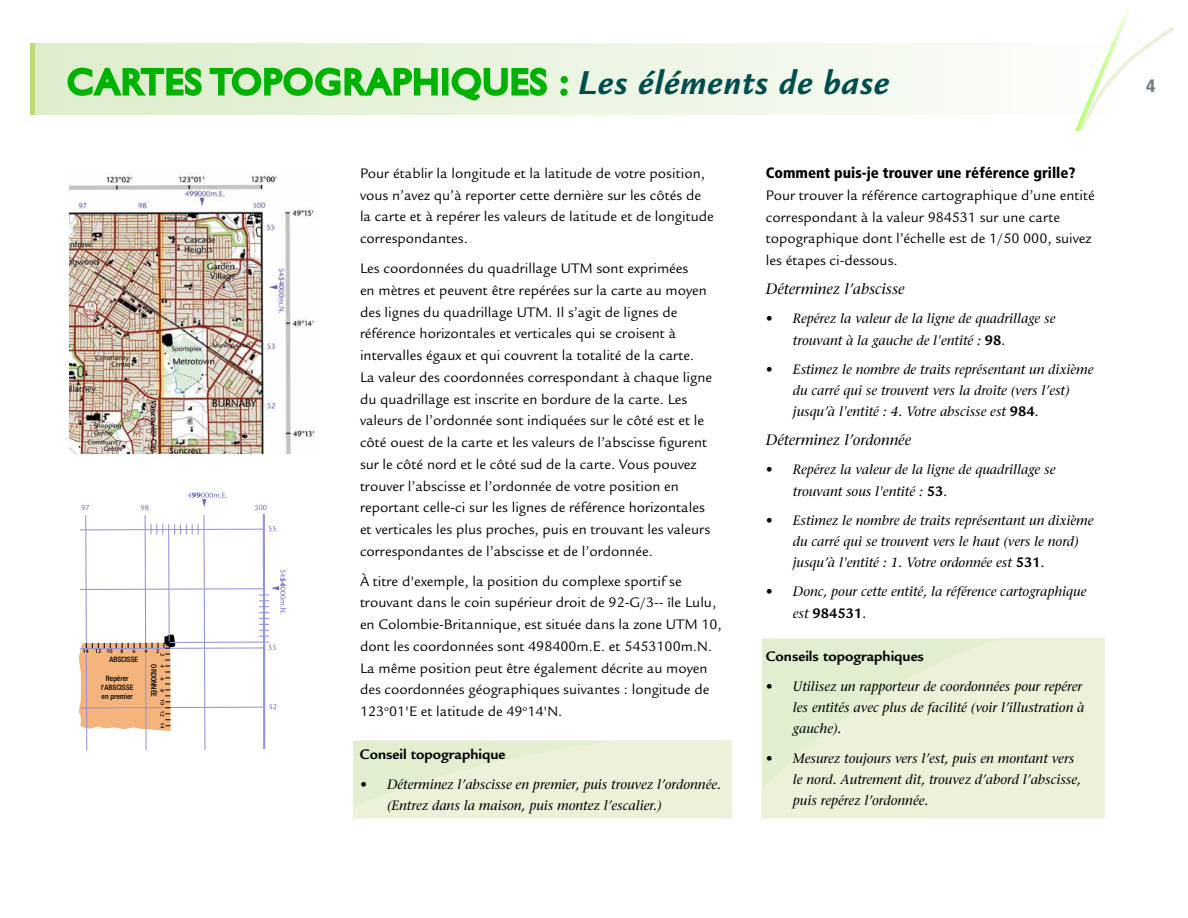
<style>
.page{position:relative;width:1188px;height:918px;background:#fff}
.page>*{position:absolute;margin:0;border:0;box-sizing:border-box;transform-origin:0 0}
.t1{font:36px "Gill Sans";letter-spacing:.05em;color:#00b303}
.t2{font:900 condensed 18px "Frutiger";color:#727d84}
.t3{font:15px/21.8px "Legacy Sans";color:#000}
.t4{font:700 15px "Legacy Sans";color:#000}
.t5{font:900 condensed 15px "Frutiger";color:#000}
.t6{font:italic 15px "Stone Serif";color:#000}
.t7{font:italic 13.5px/21px "Stone Serif";color:#000}
.t8{font:500 condensed 7.5px/9px "Helvetica Neue";color:#000;text-align:center}
.s1{font-family:"Legacy Sans";font-weight:700;font-style:italic;color:#004d4d}
.s2{font-family:"Legacy Sans";font-weight:700;font-style:normal;font-size:15px}
.s3{font-family:"Helvetica Neue";font-style:normal}
.s4{font-family:"Stone Serif";font-weight:400;font-style:italic;font-size:13.5px}
</style>
<div class="page">
<div style="left:31px;top:43px;width:1096px;height:72px;background:linear-gradient(to right,#ddecca,#fcfdfb)"></div>
<svg style="left:1075px;top:9px;width:99px;height:122px"></svg>
<svg style="left:66px;top:66px;width:373px;height:32px;background:#7ed477"></svg>
<div style="left:442px;top:68px;width:6px;height:28px;border:3px solid #00b303"></div>
<svg style="left:450px;top:66px;width:99px;height:36px;background:#85d780"></svg>
<svg style="left:558px;top:74px;width:12px;height:24px"></svg>
<svg style="left:79px;top:493px;width:206px;height:258px"></svg>
<svg style="left:353px;top:741px;width:379px;height:77px;background:#e8f1d6"></svg>
<img style="left:70px;top:173px;width:245px;height:281px">
<svg style="left:762px;top:638px;width:343px;height:180px;background:#e8f1d6"></svg>
<h1 class="t1" style="left:67px;top:61px;width:824px">CARTES TOPOGRAPHIQUES : <span class="s1">Les éléments de base</span></h1>
<p class="t2" style="left:1146px;top:75px;width:11px">4</p>
<p class="t8" style="left:110px;top:655px;width:30px">ABSCISSE</p>
<p class="t8" style="left:101px;top:673px;width:34px">Repérer l'ABSCISSE en premier</p>
<p class="t8" style="left:158px;top:664px;width:34px;rotate:90deg">ORDONNÉE</p>
<p class="t3" style="left:360px;top:162px;width:355px">Pour établir la longitude et la latitude de votre position, vous n’avez qu’à reporter cette dernière sur les côtés de la carte et à repérer les valeurs de latitude et de longitude correspondantes.</p>
<p class="t3" style="left:360px;top:258px;width:354px">Les coordonnées du quadrillage UTM sont exprimées<br>en mètres et peuvent être repérées sur la carte au moyen des lignes du quadrillage UTM. Il s’agit de lignes de référence horizontales et verticales qui se croisent à intervalles égaux et qui couvrent la totalité de la carte.<br>La valeur des coordonnées correspondant à chaque ligne du quadrillage est inscrite en bordure de la carte. Les valeurs de l’ordonnée sont indiquées sur le côté est et le côté ouest de la carte et les valeurs de l’abscisse figurent sur le côté nord et le côté sud de la carte. Vous pouvez trouver l’abscisse et l’ordonnée de votre position en reportant celle-ci sur les lignes de référence horizontales et verticales les plus proches, puis en trouvant les valeurs correspondantes de l’abscisse et de l’ordonnée.</p>
<p class="t3" style="left:360px;top:570px;width:363px">À titre d'exemple, la position du complexe sportif se trouvant dans le coin supérieur droit de 92-G/3-- île Lulu, en Colombie-Britannique, est située dans la zone UTM 10, dont les coordonnées sont 498400m.E. et 5453100m.N.<br>La même position peut être également décrite au moyen des coordonnées géographiques suivantes : longitude de 123<sup>o</sup>01'E et latitude de 49<sup>o</sup>14'N.</p>
<h3 class="t4" style="left:360px;top:746px;width:147px">Conseil topographique</h3>
<p class="t7" style="left:387px;top:774px;width:336px;text-indent:-27px">• Déterminez l’abscisse en premier, puis trouvez l’ordonnée. (Entrez dans la maison, puis montez l’escalier.)</p>
<h2 class="t5" style="left:766px;top:164px;width:311px">Comment puis-je trouver une référence grille?</h2>
<p class="t3" style="left:766px;top:184px;width:330px">Pour trouver la référence cartographique d’une entité correspondant à la valeur 984531 sur une carte topographique dont l’échelle est de 1/50 000, suivez les étapes ci-dessous.</p>
<p class="t6" style="left:766px;top:280px;width:140px">Déterminez l’abscisse</p>
<p class="t7" style="left:793px;top:308px;width:264px;line-height:21.8px;text-indent:-27px">• Repérez la valeur de la ligne de quadrillage se trouvant à la gauche de l'entité : <span class="s2">98</span><span class="s3">.</span></p>
<p class="t7" style="left:793px;top:359px;width:302px;text-indent:-27px">• Estimez le nombre de traits représentant un dixième du carré qui se trouvent vers la droite (vers l’est) jusqu’à l'entité : 4. Votre abscisse est <span class="s2">984</span>.</p>
<p class="t6" style="left:766px;top:431px;width:147px">Déterminez l’ordonnée</p>
<p class="t7" style="left:793px;top:459px;width:264px;line-height:21.8px;text-indent:-27px">• Repérez la valeur de la ligne de quadrillage se trouvant sous l'entité : <span class="s2">53</span>.</p>
<p class="t7" style="left:793px;top:510px;width:302px;text-indent:-27px">• Estimez le nombre de traits représentant un dixième du carré qui se trouvent vers le haut (vers le nord) jusqu’à l'entité : 1. Votre ordonnée est <span class="s2">531</span>.</p>
<p class="t7" style="left:766px;top:581px;width:322px">• Donc, pour cette entité, la référence cartographique</p>
<p class="t4" style="left:793px;top:605px;width:75px"><span class="s4">est</span> 984531<span class="s4">.</span></p>
<h3 class="t4" style="left:766px;top:648px;width:160px">Conseils topographiques</h3>
<p class="t7" style="left:793px;top:676px;width:293px;text-indent:-27px">• Utilisez un rapporteur de coordonnées pour repérer les entités avec plus de facilité (voir l’illustration à gauche).</p>
<p class="t7" style="left:793px;top:747px;width:290px;text-indent:-27px">• Mesurez toujours vers l’est, puis en montant vers le nord. Autrement dit, trouvez d’abord l’abscisse, puis repérez l’ordonnée.</p>
</div>
